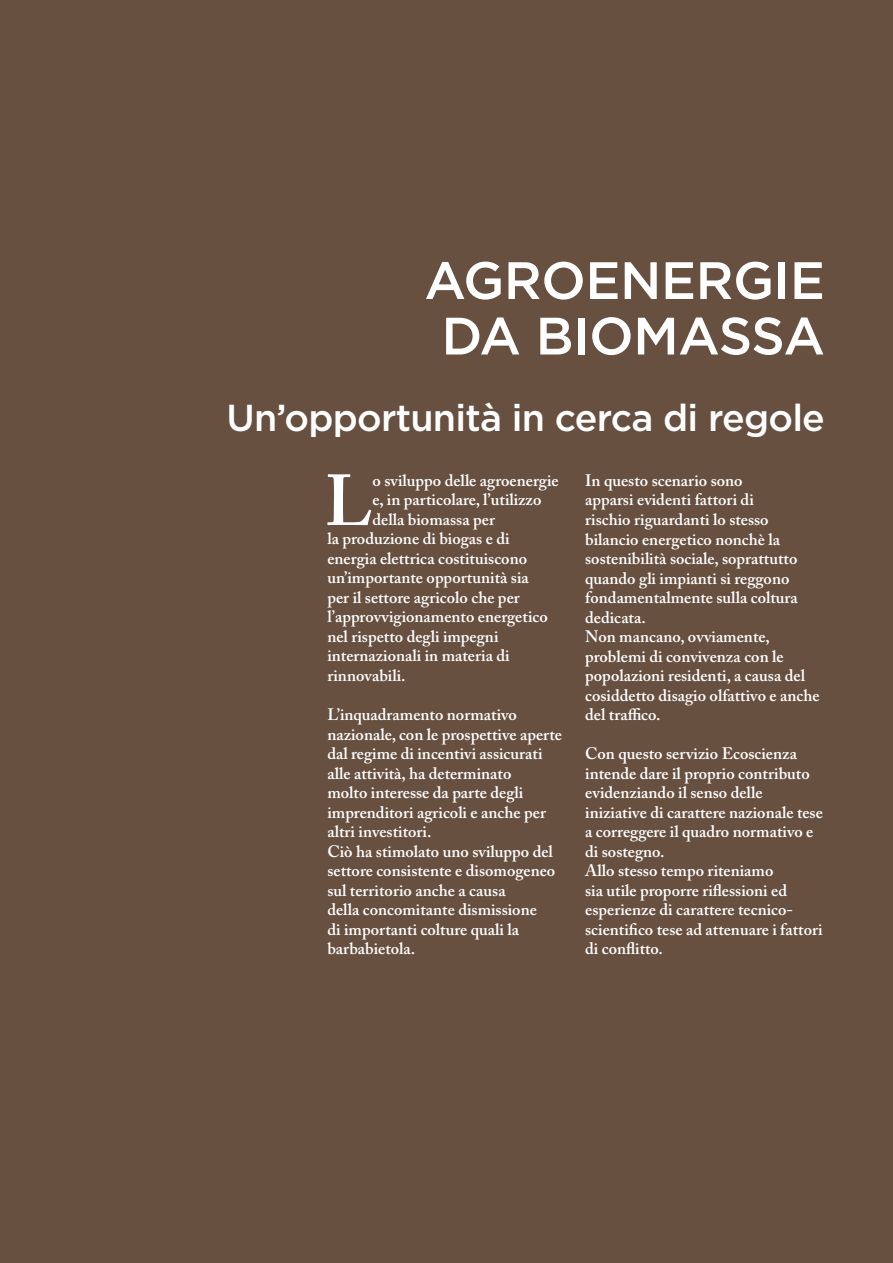
<style>
.page{position:relative;width:893px;height:1263px;background:#685041}
.page>*{position:absolute;margin:0;border:0;box-sizing:border-box;transform-origin:0 0}
.t1{font:600 71.4px "Adobe Caslon Pro";color:#fff}
.t2{font:500 52.5px/55.5px "Gotham";color:#fff;text-align:right}
.t3{font:500 37.5px "Gotham";letter-spacing:-.02em;color:#fff}
.t4{font:600 16.5px/19.5px "Adobe Caslon Pro";color:#fff}
</style>
<div class="page">
<p class="t2" style="left:424px;top:251px;width:39px">AGR</p>
<p class="t2" style="left:441px;top:251px;width:385px">OENERGIE<br>DA BIOMASSA</p>
<p class="t3" style="left:226px;top:397px;width:600px">UN’OPPORTUNITÀ IN CERCA DI REGOLE</p>
<p class="t1" style="left:325px;top:458px;width:49px">L</p>
<p class="t4" style="left:372px;top:470px;width:188px">o sviluppo delle agroenergie</p>
<p class="t4" style="left:585px;top:470px;width:236px">In questo scenario sono<br>apparsi evidenti fattori di<br>rischio riguardanti lo stesso bilancio energetico nonchè la sostenibilità sociale, soprattutto quando gli impianti si reggono fondamentalmente sulla coltura dedicata.<br>Non mancano, ovviamente, problemi di convivenza con le popolazioni residenti, a causa del cosiddetto disagio olfattivo e anche del traffico.</p>
<p class="t4" style="left:585px;top:744px;width:239px">Con questo servizio Ecoscienza intende dare il proprio contributo evidenziando il senso delle iniziative di carattere nazionale tese a correggere il quadro normativo e di sostegno.<br>Allo stesso tempo riteniamo<br>sia utile proporre riflessioni ed esperienze di carattere tecnico&shy;scientifico tese ad attenuare i fattori di conflitto.</p>
<p class="t4" style="left:372px;top:490px;width:171px">e, in particolare, l’utilizzo</p>
<p class="t4" style="left:372px;top:509px;width:124px">della biomassa per</p>
<p class="t4" style="left:327px;top:529px;width:184px">la produzione di biogas e di</p>
<p class="t4" style="left:327px;top:548px;width:201px">energia elettrica costituiscono</p>
<p class="t4" style="left:327px;top:568px;width:203px">un’importante opportunità sia</p>
<p class="t4" style="left:327px;top:587px;width:194px">per il settore agricolo che per</p>
<p class="t4" style="left:327px;top:607px;width:222px">l’approvvigionamento energetico</p>
<p class="t4" style="left:327px;top:626px;width:173px">nel rispetto degli impegni</p>
<p class="t4" style="left:327px;top:646px;width:184px">internazionali in materia di</p>
<p class="t4" style="left:327px;top:665px;width:80px">rinnovabili.</p>
<p class="t4" style="left:327px;top:704px;width:236px">L’inquadramento normativo nazionale, con le prospettive aperte dal regime di incentivi assicurati alle attività, ha determinato<br>molto interesse da parte degli imprenditori agricoli e anche per altri investitori.<br>Ciò ha stimolato uno sviluppo del settore consistente e disomogeneo sul territorio anche a causa<br>della concomitante dismissione<br>di importanti colture quali la barbabietola.</p>
</div>
